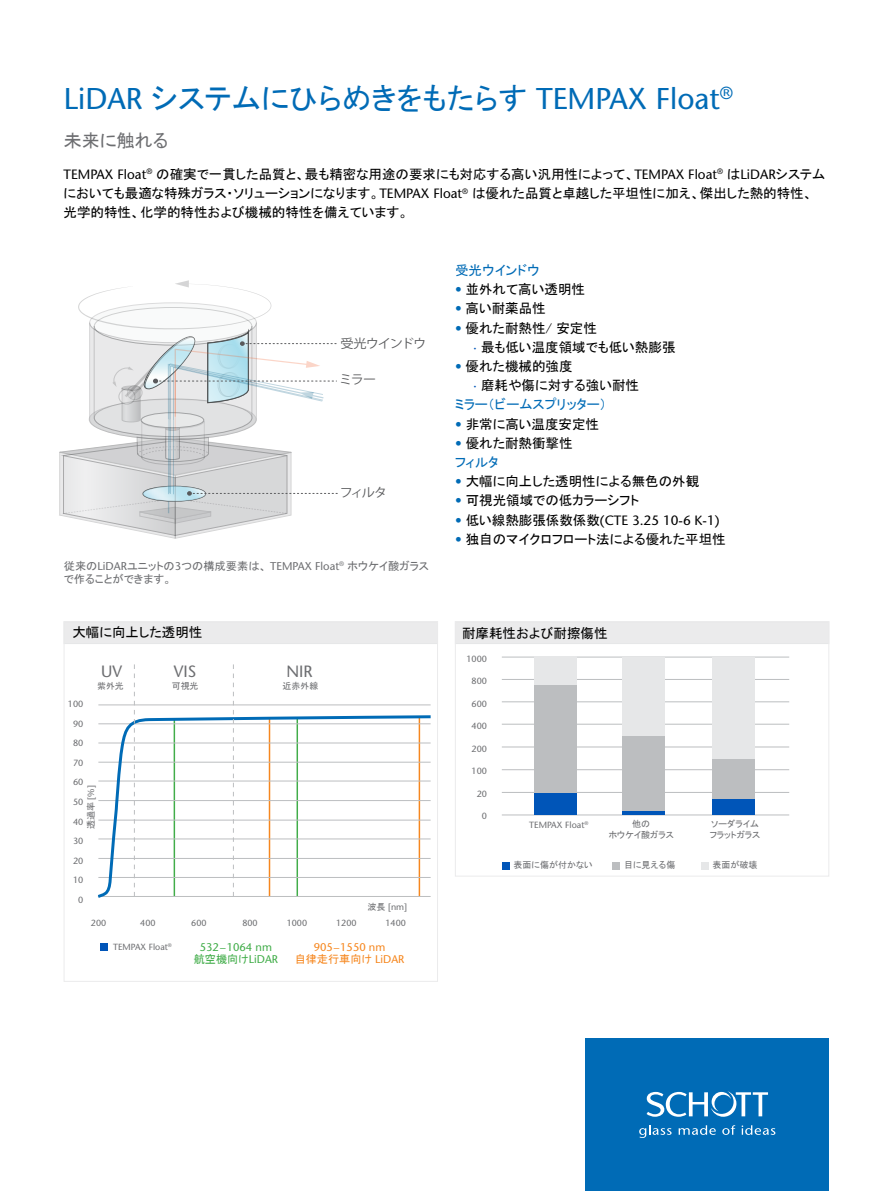
<style>
.page{position:relative;width:893px;height:1191px;background:#fff}
.page>*{position:absolute;margin:0;border:0;box-sizing:border-box;transform-origin:0 0}
.t1{font:500 30px "Stone Sans Std";color:#006bb6}
.t2{font:18px "MS P Gothic";color:#6d6e71}
.t3{font:500 16.35px "Stone Sans Std";color:#6d6e71}
.t4{font:13.5px/19.2px "MS P Gothic";color:#000}
.t5{font:500 13.5px "Stone Sans Std";color:#000}
.t6{font:13.5px "MS P Gothic";color:#006bb6}
.t7{font:12.45px "Koz Go Pr 6 N";letter-spacing:-.09em;color:#58595b;scale:1.06 1}
.t8{font:11.25px/13.5px "MS P Gothic";color:#6d6e71}
.t9{font:11.1px "MS P Gothic";color:#f6871f}
.t10{font:500 11.1px "Stone Sans Std";color:#41ad49}
.t11{font:11.1px "MS P Gothic";color:#41ad49}
.t12{font:500 11.1px "Stone Sans Std";color:#f6871f}
.t13{font:500 9px/19.5px "Stone Sans Std";color:#6d6e71;text-align:right}
.t14{font:9px/11.2px "MS P Gothic";color:#6d6e71;text-align:center}
.t15{font:500 8.85px "Stone Sans Std";color:#6d6e71}
.t16{font:8.85px "MS P Gothic";color:#6d6e71}
.t17{font:8.85px "Stone Sans Std Phonetic";color:#6d6e71}
.s1{font-family:"MS P Gothic";font-weight:400}
.s2{font-family:"Stone Sans Std";font-weight:500}
.s3{font-family:"Stone Sans Std Phonetic"}
.s4{font-family:"MS P Gothic";font-size:9px}
.s5{font-family:"Stone Sans Std";font-weight:500;color:#006bb6}
.s6{font-family:"Stone Sans Std";font-weight:500;color:#0055b8}
.s7{color:#006bb6}
</style>
<div class="page">
<svg style="left:59px;top:280px;width:279px;height:259px"></svg>
<div style="left:585px;top:1038px;width:244px;height:153px;background:#006bb6"></div>
<svg style="left:639px;top:1125px;width:136px;height:13px"></svg>
<svg style="left:647px;top:1091px;width:121px;height:25px"></svg>
<hr style="left:98px;top:704px;width:333px;height:1px;background:#bcbec0">
<svg style="left:98px;top:715px;width:333px;height:183px"></svg>
<svg style="left:134px;top:664px;width:1px;height:232px"></svg>
<svg style="left:233px;top:664px;width:1px;height:232px"></svg>
<div style="left:64px;top:621px;width:374px;height:23px;background:#ebebec"></div>
<div style="left:64px;top:621px;width:374px;height:360px;border:1px solid #ebebec"></div>
<div style="left:100px;top:942px;width:8px;height:8px;background:#0055b8"></div>
<div style="left:455px;top:621px;width:374px;height:23px;background:#ebebec"></div>
<hr style="left:502px;top:656px;width:287px;height:1px;background:#bcbec0">
<hr style="left:502px;top:679px;width:287px;height:1px;background:#bcbec0">
<hr style="left:502px;top:701px;width:287px;height:1px;background:#bcbec0">
<hr style="left:502px;top:724px;width:287px;height:1px;background:#bcbec0">
<hr style="left:502px;top:746px;width:287px;height:1px;background:#bcbec0">
<hr style="left:502px;top:769px;width:287px;height:1px;background:#bcbec0">
<hr style="left:502px;top:792px;width:287px;height:1px;background:#bcbec0">
<hr style="left:502px;top:814px;width:287px;height:1px;background:#bcbec0">
<div style="left:455px;top:621px;width:374px;height:255px;border:1px solid #ebebec"></div>
<div style="left:534px;top:793px;width:42px;height:21px;background:#0055b8"></div>
<hr style="left:623px;top:811px;width:42px;height:4px;background:#0055b8">
<div style="left:712px;top:799px;width:42px;height:16px;background:#0055b8"></div>
<div style="left:712px;top:758px;width:42px;height:41px;background:#bcbec0"></div>
<div style="left:712px;top:657px;width:42px;height:101px;background:#e6e7e8"></div>
<div style="left:623px;top:735px;width:42px;height:76px;background:#bcbec0"></div>
<div style="left:623px;top:657px;width:42px;height:78px;background:#e6e7e8"></div>
<div style="left:534px;top:685px;width:42px;height:108px;background:#bcbec0"></div>
<div style="left:534px;top:656px;width:42px;height:29px;background:#e6e7e8"></div>
<div style="left:502px;top:861px;width:8px;height:8px;background:#0055b8"></div>
<div style="left:612px;top:861px;width:8px;height:8px;background:#bcbec0"></div>
<div style="left:701px;top:861px;width:8px;height:8px;background:#e6e7e8"></div>
<h1 class="t1" style="left:64px;top:81px;width:671px">LiDAR <span class="s1">システムにひらめきをもたらす</span> TEMPAX Float<sup>®</sup></h1>
<h2 class="t2" style="left:64px;top:131px;width:106px">未来に触れる</h2>
<p class="t4" style="left:64px;top:164px;width:763px"><span class="s2">TEMPAX Float</span><sup>®</sup> の確実で一貫した品質と、最も精密な用途の要求にも対応する高い汎用性によって、<span class="s2">TEMPAX Float</span><sup>®</sup> は<span class="s2">LiDAR</span>システムにおいても最適な特殊ガラス・ソリューションになります。<span class="s2">TEMPAX Float</span><sup>®</sup> は優れた品質と卓越した平坦性に加え、傑出した熱的特性、光学的特性、化学的特性および機械的特性を備えています。</p>
<p class="t7" style="left:340px;top:336px;width:83px">受光ウインドウ</p>
<p class="t7" style="left:339px;top:373px;width:36px">ミラー</p>
<p class="t7" style="left:340px;top:486px;width:47px">フィルタ</p>
<p class="t8" style="left:64px;top:559px;width:367px">従来の<span class="s2">LiDAR</span>ユニットの<span class="s2">3</span>つの構成要素は、 <span class="s2">TEMPAX Float</span><sup>®</sup> ホウケイ酸ガラスで作ることができます。</p>
<p class="t4" style="left:72px;top:622px;width:131px">大幅に向上した透明性</p>
<p class="t3" style="left:101px;top:662px;width:22px">UV</p>
<p class="t3" style="left:174px;top:662px;width:24px">VIS</p>
<p class="t3" style="left:287px;top:662px;width:28px">NIR</p>
<p class="t16" style="left:97px;top:681px;width:28px">紫外光</p>
<p class="t16" style="left:172px;top:681px;width:28px">可視光</p>
<p class="t16" style="left:283px;top:681px;width:37px">近赤外線</p>
<p class="t13" style="left:68px;top:694px;width:17px">100<br>90<br>80<br>70<br>60<br>50<br>40<br>30<br>20<br>10<br>0</p>
<p class="t14" style="left:85px;top:829px;width:45px;rotate:-90deg">透過率 <span class="s3">[</span><span class="s2">%]</span></p>
<p class="t17" style="left:367px;top:901px;width:41px"><span class="s4">波長</span> [nm<span class="s2">]</span></p>
<p class="t15" style="left:91px;top:917px;width:17px">200</p>
<p class="t15" style="left:140px;top:917px;width:17px">400</p>
<p class="t15" style="left:191px;top:917px;width:17px">600</p>
<p class="t15" style="left:242px;top:917px;width:17px">800</p>
<p class="t15" style="left:287px;top:917px;width:22px">1000</p>
<p class="t15" style="left:336px;top:917px;width:22px">1200</p>
<p class="t15" style="left:385px;top:917px;width:22px">1400</p>
<p class="t15" style="left:113px;top:941px;width:60px">TEMPAX Float<sup>®</sup></p>
<p class="t10" style="left:200px;top:940px;width:74px">532–1064 nm</p>
<p class="t11" style="left:194px;top:953px;width:86px">航空機向け<span class="s2">LiDAR</span></p>
<p class="t12" style="left:314px;top:940px;width:73px">905–1550 nm</p>
<p class="t9" style="left:295px;top:953px;width:111px">自律走行車向け <span class="s2">LiDAR</span></p>
<p class="t6" style="left:455px;top:263px;width:86px">受光ウインドウ</p>
<p class="t4" style="left:455px;top:280px;width:131px"><span class="s5">•</span> 並外れて高い透明性</p>
<p class="t4" style="left:455px;top:299px;width:92px"><span class="s5">•</span> 高い耐薬品性</p>
<p class="t4" style="left:473px;top:318px;width:204px;text-indent:-18px"><span class="s5">•</span> 優れた耐熱性/ 安定性<br><span class="s6">∙</span> 最も低い温度領域でも低い熱膨張</p>
<p class="t4" style="left:455px;top:356px;width:119px"><span class="s5">•</span> 優れた機械的強度</p>
<p class="t4" style="left:473px;top:376px;width:167px"><span class="s6">∙</span> 磨耗や傷に対する強い耐性</p>
<p class="t6" style="left:455px;top:398px;width:153px">ミラー（ビームスプリッター）</p>
<p class="t4" style="left:455px;top:414px;width:146px"><span class="s5">•</span> 非常に高い温度安定性</p>
<p class="t4" style="left:455px;top:433px;width:119px"><span class="s5">•</span> 優れた耐熱衝撃性<span class="s7">フィルタ</span></p>
<p class="t4" style="left:455px;top:471px;width:246px"><span class="s5">•</span> 大幅に向上した透明性による無色の外観</p>
<p class="t4" style="left:455px;top:491px;width:186px"><span class="s5">•</span> 可視光領域での低カラーシフト</p>
<p class="t5" style="left:455px;top:512px;width:266px"><span class="s7">•</span> <span class="s1">低い線熱膨張係数係数</span>(CTE 3.25 10-6 K-1)</p>
<p class="t4" style="left:455px;top:529px;width:272px"><span class="s5">•</span> 独自のマイクロフロート法による優れた平坦性</p>
<p class="t4" style="left:462px;top:623px;width:147px">耐摩耗性および耐擦傷性</p>
<p class="t13" style="left:466px;top:648px;width:22px">1000</p>
<p class="t13" style="left:472px;top:671px;width:17px">800</p>
<p class="t13" style="left:472px;top:693px;width:17px">600</p>
<p class="t13" style="left:472px;top:716px;width:17px">400</p>
<p class="t13" style="left:472px;top:738px;width:17px">200</p>
<p class="t13" style="left:472px;top:761px;width:17px">100</p>
<p class="t13" style="left:477px;top:783px;width:12px">20</p>
<p class="t13" style="left:482px;top:806px;width:7px">0</p>
<p class="t14" style="left:609px;top:818px;width:67px">他の<br>ホウケイ酸ガラス</p>
<p class="t14" style="left:710px;top:818px;width:52px;text-align:left">ソーダライムフラットガラス</p>
<p class="t13" style="left:529px;top:814px;width:61px">TEMPAX Float<sup>®</sup></p>
<p class="t14" style="left:514px;top:859px;width:81px">表面に傷が付かない</p>
<p class="t14" style="left:624px;top:859px;width:53px">目に見える傷</p>
<p class="t14" style="left:712px;top:859px;width:46px">表面が破壊</p>
</div>
